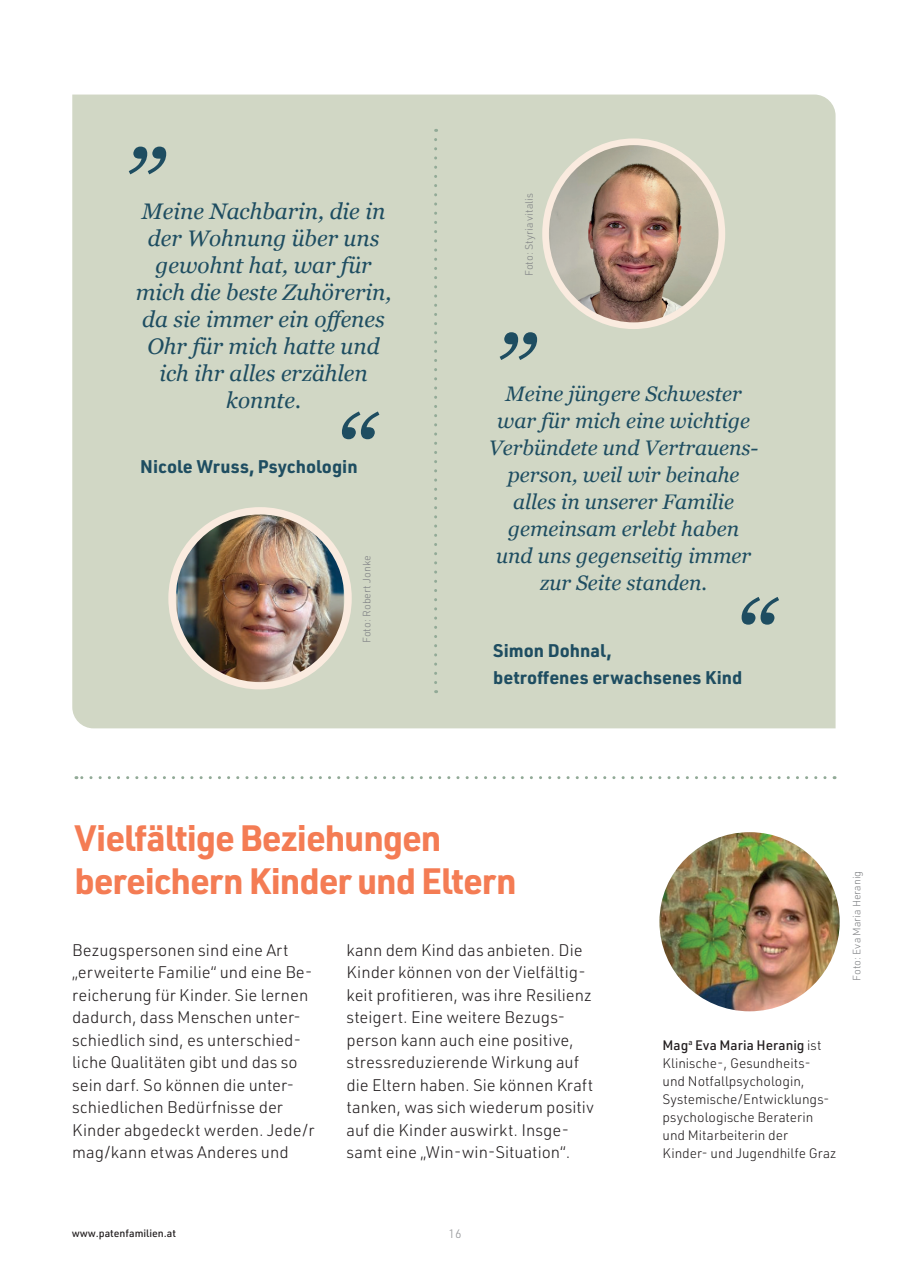
<style>
.page{position:relative;width:910px;height:1280px;background:#fff}
.page>*{position:absolute;margin:0;border:0;box-sizing:border-box;transform-origin:0 0}
.t1{font:700 36px/42.5px "URWDIN";letter-spacing:-.03em;color:#f47c54}
.t2{font:italic 22.5px/27px "Georgia";color:#1e4d61;text-align:center}
.t3{font:italic 21px/27px "Georgia";color:#1e4d61;text-align:center}
.t4{font:700 18px/27px "URWDIN";color:#1e4d61}
.t5{font:300 16.5px/22.5px "URWDIN";color:#231f20}
.t6{font:300 13.5px/18px "URWDIN";color:#231f20}
.t7{font:300 12px "URWDIN";color:#939598}
.t8{font:300 10.5px "URWDIN";color:#808285}
.t9{font:500 10.5px "URWDIN";color:#231f20}
.s1{font-weight:500}
</style>
<div class="page">
<div style="left:72px;top:95px;width:764px;height:633px;background:#d1d7c5"></div>
<svg style="left:129px;top:147px;width:37px;height:27px"></svg>
<svg style="left:500px;top:332px;width:37px;height:28px"></svg>
<svg style="left:342px;top:411px;width:37px;height:28px"></svg>
<svg style="left:742px;top:597px;width:37px;height:28px"></svg>
<svg style="left:76px;top:776px;width:749px;height:3px"></svg>
<svg style="left:434px;top:129px;width:3px;height:554px;background:#c1cbb9"></svg>
<img style="left:176px;top:511px;width:168px;height:175px">
<div style="left:168px;top:507px;width:184px;height:182px;border:7px solid #faebdf;border-radius:50%"></div>
<img style="left:546px;top:142px;width:176px;height:184px">
<div style="left:542px;top:138px;width:183px;height:191px;border:7px solid #faebdf;border-radius:50%"></div>
<img style="left:659px;top:832px;width:181px;height:179px">
<h2 class="t2" style="left:136px;top:198px;width:257px">Meine Nachbarin, die in der Wohnung über uns gewohnt hat, war für mich die beste Zuhörerin, da sie immer ein offenes<br>Ohr für mich hatte und ich ihr alles erzählen konnte.</h2>
<p class="t4" style="left:140px;top:452px;width:219px">Nicole Wruss, Psychologin</p>
<p class="t8" style="left:360px;top:643px;width:89px;rotate:-90deg">Foto: Robert Jonke</p>
<p class="t8" style="left:522px;top:276px;width:84px;rotate:-90deg">Foto: Styria vitalis</p>
<p class="t3" style="left:489px;top:381px;width:271px">Meine jüngere Schwester war für mich eine wichtige<br>Verbündete und Vertrauens&shy;person, weil wir beinahe alles in unserer Familie gemeinsam erlebt haben und uns gegenseitig immer zur Seite standen.</p>
<p class="t4" style="left:493px;top:636px;width:251px">Simon Dohnal,<br>betroffenes erwachsenes Kind</p>
<h1 class="t1" style="left:74px;top:816px;width:444px">Vielfältige Beziehungen bereichern Kinder und Eltern</h1>
<p class="t5" style="left:72px;top:938px;width:244px">Bezugspersonen sind eine Art „erweiterte Familie“ und eine Be&shy;reicherung für Kinder. Sie lernen dadurch, dass Menschen unter&shy;schiedlich sind, es unterschied&shy;liche Qualitäten gibt und das so sein darf. So können die unter&shy;schiedlichen Bedürfnisse der<br>Kinder abgedeckt werden. Jede/r mag/kann etwas Anderes und</p>
<p class="t5" style="left:347px;top:938px;width:249px">kann dem Kind das anbieten. Die Kinder können von der Vielfältig&shy;keit profitieren, was ihre Resilienz steigert. Eine weitere Bezugs&shy;person kann auch eine positive, stressreduzierende Wirkung auf die Eltern haben. Sie können Kraft tanken, was sich wiederum positiv auf die Kinder auswirkt. Insge&shy;samt eine „Win-win-Situation“.</p>
<p class="t9" style="left:72px;top:1226px;width:106px">www.patenfamilien.at</p>
<p class="t7" style="left:448px;top:1226px;width:14px">16</p>
<p class="t8" style="left:850px;top:981px;width:111px;rotate:-90deg">Foto: Eva Maria Heranig</p>
<p class="t6" style="left:663px;top:1035px;width:176px"><span class="s1">Mag</span><sup>a</sup> <span class="s1">Eva Maria Heranig</span> ist<br>Klinische-, Gesundheits&shy;und Notfallpsychologin,<br>Systemische/Entwicklungs&shy;psychologische Beraterin und Mitarbeiterin der<br>Kinder- und Jugendhilfe Graz</p>
</div>
